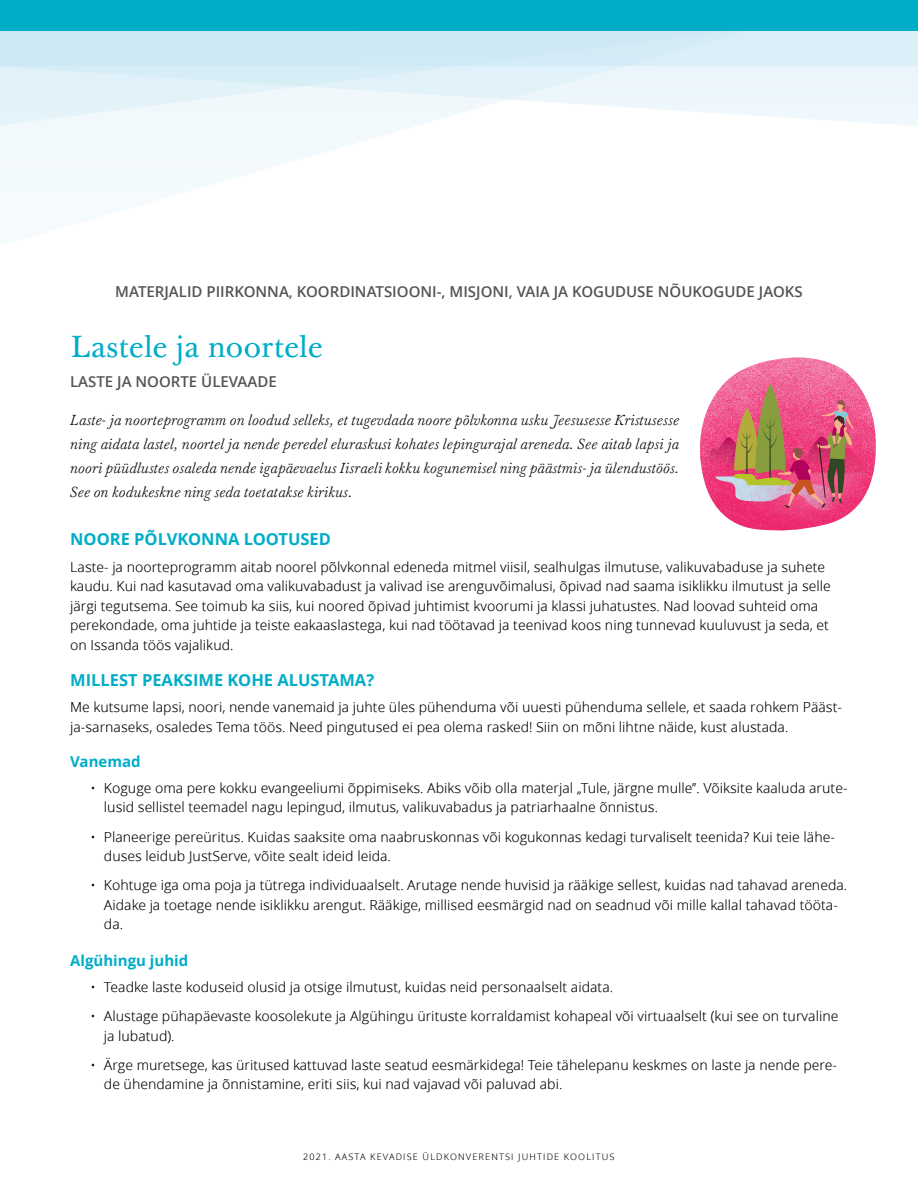
<style>
.page{position:relative;width:918px;height:1188px;background:#fff}
.page>*{position:absolute;margin:0;border:0;box-sizing:border-box;transform-origin:0 0}
.header_left_1{font:29.85px "Mc Kaylds Lat";color:#00adc8}
.subhead{font:700 16.5px "Zoramlds Lat";color:#00adc8}
.main_subhead_1{font:600 15px "Zoramlds Lat";color:#535454}
.main_sub_left_1{font:600 15px "Zoramlds Lat";color:#535454}
.subhead_2{font:700 15px "Zoramlds Lat";color:#00adc8}
.intro_last_line{font:italic 300 14.25px/24px "Mc Kaylds Lat";color:#000;text-align:justify}
.copy_last{font:13.8px/19.5px "Zoramlds Lat";color:#000}
.t1{font:9px "Zoramlds Lat";letter-spacing:.125em;color:#000}
</style>
<div class="page">
<svg style="left:700px;top:357px;width:176px;height:174px"></svg>
<svg style="left:0;top:125px;width:417px;height:92px"></svg>
<svg style="left:0;top:66px;width:918px;height:59px"></svg>
<svg style="left:0;top:30px;width:918px;height:36px;background:#cbe9f4"></svg>
<div style="left:0;top:0;width:918px;height:30px;background:#00adc8"></div>
<p class="main_subhead_1" style="left:115px;top:280px;width:689px">MATERJALID PIIRKONNA, KOORDINATSIOONI-, MISJONI, VAIA JA KOGUDUSE NÕUKOGUDE JAOKS</p>
<p class="header_left_1" style="left:70px;top:323px;width:254px">Lastele ja noortele</p>
<p class="main_sub_left_1" style="left:70px;top:370px;width:208px">LASTE JA NOORTE ÜLEVAADE</p>
<p class="intro_last_line" style="left:70px;top:408px;width:611px">Laste- ja noorteprogramm on loodud selleks, et tugevdada noore põlvkonna usku Jeesusesse Kristusesse ning aidata lastel, noortel ja nende peredel eluraskusi kohates lepingurajal areneda. See aitab lapsi ja noori püüdlustes osaleda nende igapäevaelus Iisraeli kokku kogunemisel ning päästmis- ja ülendustöös.<br>See on kodukeskne ning seda toetatakse kirikus.</p>
<p class="subhead" style="left:70px;top:527px;width:262px">NOORE PÕLVKONNA LOOTUSED</p>
<p class="copy_last" style="left:70px;top:557px;width:762px">Laste- ja noorteprogramm aitab noorel põlvkonnal edeneda mitmel viisil, sealhulgas ilmutuse, valikuvabaduse ja suhete kaudu. Kui nad kasutavad oma valikuvabadust ja valivad ise arenguvõimalusi, õpivad nad saama isiklikku ilmutust ja selle järgi tegutsema. See toimub ka siis, kui noored õpivad juhtimist kvoorumi ja klassi juhatustes. Nad loovad suhteid oma perekondade, oma juhtide ja teiste eakaaslastega, kui nad töötavad ja teenivad koos ning tunnevad kuuluvust ja seda, et on Issanda töös vajalikud.</p>
<p class="subhead" style="left:70px;top:668px;width:306px">MILLEST PEAKSIME KOHE ALUSTAMA?</p>
<p class="copy_last" style="left:70px;top:698px;width:773px">Me kutsume lapsi, noori, nende vanemaid ja juhte üles pühenduma või uuesti pühenduma sellele, et saada rohkem Pääst&shy;ja-sarnaseks, osaledes Tema töös. Need pingutused ei pea olema rasked! Siin on mõni lihtne näide, kust alustada.</p>
<p class="subhead_2" style="left:70px;top:750px;width:72px">Vanemad</p>
<p class="copy_last" style="left:104px;top:778px;width:745px;text-indent:-14px">• Koguge oma pere kokku evangeeliumi õppimiseks. Abiks võib olla materjal „Tule, järgne mulle”. Võiksite kaaluda arute&shy;lusid sellistel teemadel nagu lepingud, ilmutus, valikuvabadus ja patriarhaalne õnnistus.</p>
<p class="copy_last" style="left:104px;top:827px;width:732px;text-indent:-14px">• Planeerige pereüritus. Kuidas saaksite oma naabruskonnas või kogukonnas kedagi turvaliselt teenida? Kui teie lähe&shy;duses leidub JustServe, võite sealt ideid leida.</p>
<p class="copy_last" style="left:104px;top:876px;width:745px;text-indent:-14px">• Kohtuge iga oma poja ja tütrega individuaalselt. Arutage nende huvisid ja rääkige sellest, kuidas nad tahavad areneda.<br>Aidake ja toetage nende isiklikku arengut. Rääkige, millised eesmärgid nad on seadnud või mille kallal tahavad tööta&shy;da.</p>
<p class="subhead_2" style="left:70px;top:949px;width:120px">Algühingu juhid</p>
<p class="copy_last" style="left:90px;top:977px;width:524px">• Teadke laste koduseid olusid ja otsige ilmutust, kuidas neid personaalselt aidata.</p>
<p class="copy_last" style="left:104px;top:1006px;width:736px;text-indent:-14px">• Alustage pühapäevaste koosolekute ja Algühingu ürituste korraldamist kohapeal või virtuaalselt (kui see on turvaline ja lubatud).</p>
<p class="copy_last" style="left:104px;top:1055px;width:735px;text-indent:-14px">• Ärge muretsege, kas üritused kattuvad laste seatud eesmärkidega! Teie tähelepanu keskmes on laste ja nende pere&shy;de ühendamine ja õnnistamine, eriti siis, kui nad vajavad või paluvad abi.</p>
<p class="t1" style="left:303px;top:1150px;width:313px">2021. AASTA KEVADISE ÜLDKONVERENTSI JUHTIDE KOOLITUS</p>
</div>
